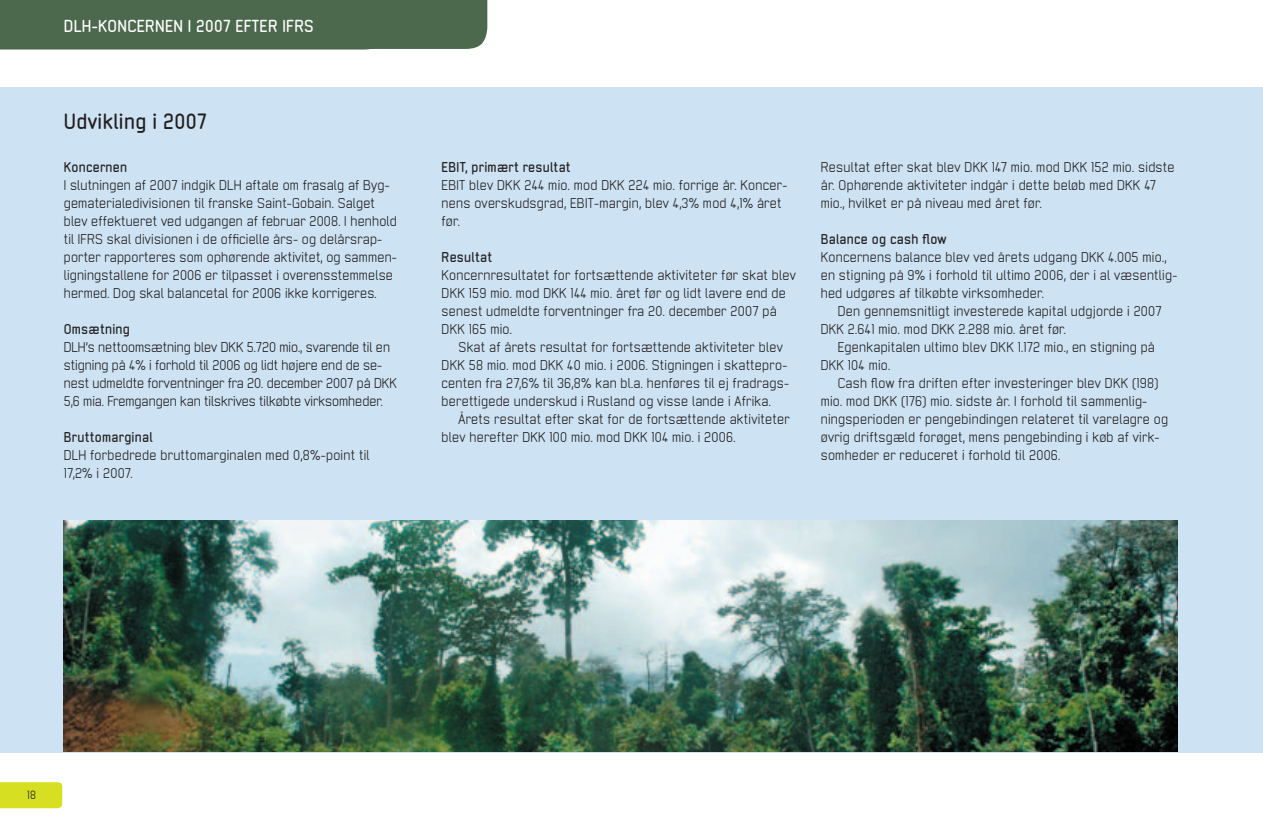
<style>
.page{position:relative;width:1263px;height:830px;background:#fff}
.page>*{position:absolute;margin:0;border:0;box-sizing:border-box;transform-origin:0 0}
.t1{font:700 21px "Neutraliser Sans";letter-spacing:.02em;color:#231f20}
.t2{font:700 16.5px "Neutraliser Sans";letter-spacing:.02em;color:#fff}
.t3{font:13.5px/18px "Neutraliser Sans";letter-spacing:.02em;color:#231f20}
.t4{font:13.5px/18px "Neutraliser Sans";color:#231f20}
.t5{font:700 13.5px "Neutraliser Sans";letter-spacing:.02em;color:#231f20}
.t6{font:11.25px "Neutraliser Sans";color:#231f20}
</style>
<div class="page">
<div style="left:0;top:87px;width:1263px;height:665px;background:#cde3f3"></div>
<div style="left:0;top:0;width:487px;height:49px;background:#4c694d"></div>
<img style="left:64px;top:520px;width:1114px;height:231px">
<div style="left:0;top:782px;width:62px;height:25px;background:#d6df21"></div>
<p class="t2" style="left:64px;top:20px;width:252px">DLH-KONCERNEN I 2007 EFTER IFRS</p>
<h1 class="t1" style="left:64px;top:113px;width:145px">Udvikling i 2007</h1>
<p class="t5" style="left:64px;top:162px;width:65px">Koncernen</p>
<p class="t3" style="left:64px;top:177px;width:335px">I slutningen af 2007 indgik DLH aftale om frasalg af Byg&shy;gematerialedivisionen til franske Saint-Gobain. Salget blev effektueret ved udgangen af februar 2008. I henhold til IFRS skal divisionen i de officielle års- og del års rap&shy;porter rapporteres som ophørende aktivitet, og sammen&shy;ligningstallene for 2006 er tilpasset i overensstemmelse hermed. Dog skal balancetal for 2006 ikke korrigeres.</p>
<p class="t5" style="left:64px;top:324px;width:68px">Omsætning</p>
<p class="t4" style="left:64px;top:339px;width:335px">DLH’s nettoomsætning blev DKK 5.720 mio., svarende til en stigning på 4% i forhold til 2006 og lidt højere end de se&shy;nest udmeldte forventninger fra 20. december 2007 på DKK 5,6 mia. Fremgangen kan tilskrives tilkøbte virksomheder.</p>
<p class="t5" style="left:64px;top:432px;width:90px">Bruttomarginal</p>
<p class="t3" style="left:64px;top:447px;width:307px">DLH forbedrede bruttomarginalen med 0,8%-point til<br>17,2% i 2007.</p>
<p class="t5" style="left:441px;top:162px;width:131px">EBIT, primært resultat</p>
<p class="t3" style="left:441px;top:177px;width:347px">EBIT blev DKK 244 mio. mod DKK 224 mio. forrige år. Koncer&shy;nens overskudsgrad, EBIT-margin, blev 4,3% mod 4,1% året før.</p>
<p class="t5" style="left:441px;top:252px;width:52px">Resultat</p>
<p class="t3" style="left:441px;top:267px;width:356px">Koncernresultatet for fortsættende aktiviteter før skat blev DKK 159 mio. mod DKK 144 mio. året før og lidt lavere end de senest udmeldte forventninger fra 20. december 2007 på DKK 165 mio.</p>
<p class="t3" style="left:441px;top:339px;width:349px;text-indent:17px">Skat af årets resultat for fortsættende aktiviteter blev DKK 58 mio. mod DKK 40 mio. i 2006. Stigningen i skattepro&shy;centen fra 27,6% til 36,8% kan bl.a. henføres til ej fradrags&shy;berettigede underskud i Rusland og visse lande i Afrika.</p>
<p class="t3" style="left:441px;top:411px;width:350px;text-indent:17px">Årets resultat efter skat for de fortsættende aktiviteter blev herefter DKK 100 mio. mod DKK 104 mio. i 2006.</p>
<p class="t3" style="left:821px;top:159px;width:355px">Resultat efter skat blev DKK 147 mio. mod DKK 152 mio. sidste år. Ophørende aktiviteter indgår i dette beløb med DKK 47 mio., hvilket er på niveau med året før.</p>
<p class="t5" style="left:821px;top:234px;width:127px">Balance og cash flow</p>
<p class="t3" style="left:821px;top:249px;width:358px">Koncernens balance blev ved årets udgang DKK 4.005 mio., en stigning på 9% i forhold til ul timo 2006, der i al væsentlig&shy;hed udgøres af til købte virksomheder.</p>
<p class="t3" style="left:821px;top:303px;width:342px;text-indent:17px">Den gennemsnitligt investerede kapital udgjorde i 2007<br>DKK 2.641 mio. mod DKK 2.288 mio. året før.</p>
<p class="t3" style="left:821px;top:339px;width:336px;text-indent:17px">Egenkapitalen ultimo blev DKK 1.172 mio., en stigning på<br>DKK 104 mio.</p>
<p class="t3" style="left:821px;top:375px;width:349px;text-indent:17px">Cash flow fra driften efter investeringer blev DKK (198) mio. mod DKK (176) mio. sidste år. I forhold til sammenlig&shy;ningsperioden er pengebindingen relateret til varelagre og øvrig driftsgæld forøget, mens pengebinding i køb af virk&shy;somheder er reduceret i forhold til 2006.</p>
<p class="t6" style="left:27px;top:790px;width:10px">18</p>
</div>
